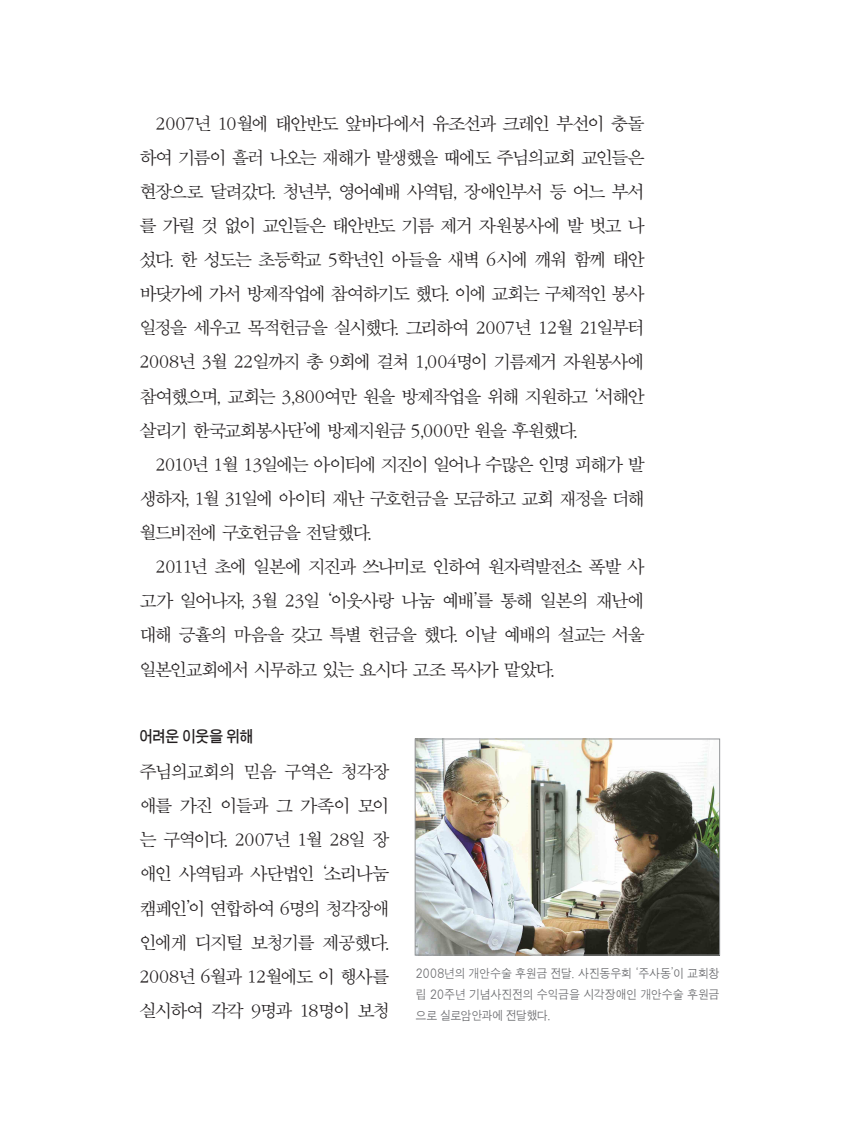
<style>
.page{position:relative;width:844px;height:1141px;background:#fff}
.page>*{position:absolute;margin:0;border:0;box-sizing:border-box;transform-origin:0 0}
.t1{font:18.2px/34.1px "SMSS Myung Jo 10 Std";letter-spacing:-.145em;color:#231f20;text-align:justify}
.t2{font:15.75px "SM3 S Pgo T";letter-spacing:-.07em;color:#231f20;scale:.9 1}
.t3{font:12.25px/21px "SMJ Gothic Std";letter-spacing:-.035em;color:#6c6d70;text-align:justify;scale:.9 1}
</style>
<div class="page">
<img style="left:417px;top:741px;width:300px;height:212px">
<div style="left:415px;top:739px;width:304px;height:216px;border:1px solid #939598"></div>
<p class="t1" style="left:139px;top:107px;width:507px;text-indent:16px">2007년 10월에 태안반도 앞바다에서 유조선과 크레인 부선이 충돌 하여 기름이 흘러 나오는 재해가 발생했을 때에도 주님의교회 교인들은 현장으로 달려갔다. 청년부, 영어예배 사역팀, 장애인부서 등 어느 부서 를 가릴 것 없이 교인들은 태안반도 기름 제거 자원봉사에 발 벗고 나 섰다. 한 성도는 초등학교 5학년인 아들을 새벽 6시에 깨워 함께 태안 바닷가에 가서 방제작업에 참여하기도 했다. 이에 교회는 구체적인 봉사 일정을 세우고 목적헌금을 실시했다. 그리하여 2007년 12월 21일부터 2008년 3월 22일까지 총 9회에 걸쳐 1,004명이 기름제거 자원봉사에 참여했으며, 교회는 3,800여만 원을 방제작업을 위해 지원하고 ‘서해안 살리기 한국교회봉사단’에 방제지원금 5,000만 원을 후원했다.</p>
<p class="t1" style="left:139px;top:448px;width:507px;text-indent:16px">2010년 1월 13일에는 아이티에 지진이 일어나 수많은 인명 피해가 발 생하자, 1월 31일에 아이티 재난 구호헌금을 모금하고 교회 재정을 더해 월드비전에 구호헌금을 전달했다.</p>
<p class="t1" style="left:139px;top:550px;width:507px;text-indent:16px">2011년 초에 일본에 지진과 쓰나미로 인하여 원자력발전소 폭발 사 고가 일어나자, 3월 23일 ‘이웃사랑 나눔 예배’를 통해 일본의 재난에 대해 긍휼의 마음을 갖고 특별 헌금을 했다. 이날 예배의 설교는 서울 일본인교회에서 시무하고 있는 요시다 고조 목사가 맡았다.</p>
<p class="t2" style="left:139px;top:728px;width:129px">어려운 이웃을 위해</p>
<p class="t1" style="left:139px;top:755px;width:253px">주님의교회의 믿음 구역은 청각장 애를 가진 이들과 그 가족이 모이 는 구역이다. 2007년 1월 28일 장 애인 사역팀과 사단법인 ‘소리나눔 캠페인’이 연합하여 6명의 청각장애 인에게 디지털 보청기를 제공했다.<br>2008년 6월과 12월에도 이 행사를 실시하여 각각 9명과 18명이 보청</p>
<p class="t3" style="left:415px;top:964px;width:339px">2008년의 개안수술 후원금 전달. 사진동우회 ‘주사동’이 교회창 립 20주년 기념사진전의 수익금을 시각장애인 개안수술 후원금 으로 실로암안과에 전달했다.</p>
</div>
